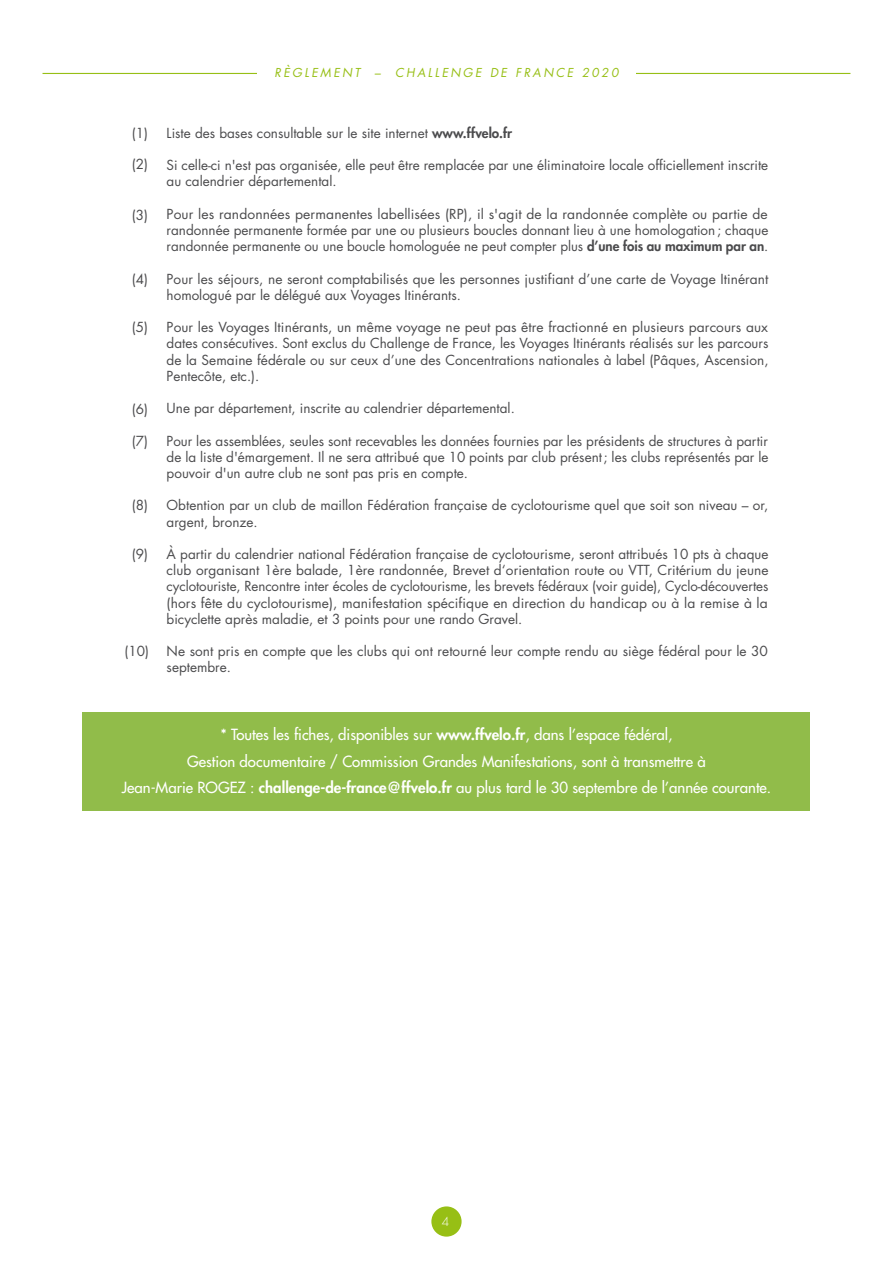
<style>
.page{position:relative;width:893px;height:1263px;background:#fff}
.page>*{position:absolute;margin:0;border:0;box-sizing:border-box;transform-origin:0 0}
.Texte_courant{font:15px "Futura";color:#fff}
.Texte_courant-2{font:13.5px/16.2px "Futura";color:#4b4b4d}
.t1{font:italic 12px "Futura";letter-spacing:.2em;color:#97bf15}
.t2{font:300 12px "Futura";color:#fff}
.s1{font-weight:800}
</style>
<div class="page">
<hr style="left:43px;top:73px;width:807px;height:1px;background:#97bf15">
<div style="left:431px;top:1206px;width:31px;height:30px;background:#97bf15;border-radius:50%"></div>
<div style="left:257px;top:68px;width:379px;height:12px;background:#fff"></div>
<div style="left:83px;top:712px;width:727px;height:98px;background:#91bc4a"></div>
<p class="t1" style="left:275px;top:64px;width:345px">RÈGLEMENT – CHALLENGE DE FRANCE 2020</p>
<p class="Texte_courant-2" style="left:132px;top:125px;width:18px">(1)</p>
<p class="Texte_courant-2" style="left:132px;top:156px;width:18px">(2)</p>
<p class="Texte_courant-2" style="left:132px;top:207px;width:18px">(3)</p>
<p class="Texte_courant-2" style="left:132px;top:270px;width:18px">(4)</p>
<p class="Texte_courant-2" style="left:132px;top:319px;width:18px">(5)</p>
<p class="Texte_courant-2" style="left:132px;top:401px;width:18px">(6)</p>
<p class="Texte_courant-2" style="left:132px;top:433px;width:18px">(7)</p>
<p class="Texte_courant-2" style="left:132px;top:497px;width:18px">(8)</p>
<p class="Texte_courant-2" style="left:132px;top:546px;width:18px">(9)</p>
<p class="Texte_courant-2" style="left:125px;top:643px;width:26px">(10)</p>
<p class="Texte_courant-2" style="left:167px;top:124px;width:347px">Liste des bases consultable sur le site internet <span class="s1">www.ffvelo.fr</span></p>
<p class="Texte_courant-2" style="left:167px;top:157px;width:603px">Si celle-ci n'est pas organisée, elle peut être remplacée par une éliminatoire locale officiellement inscrite au calendrier départemental.</p>
<p class="Texte_courant-2" style="left:167px;top:205px;width:603px;text-align:justify">Pour les randonnées permanentes labellisées (RP), il s'agit de la randonnée complète ou partie de randonnée permanente formée par une ou plusieurs boucles donnant lieu à une homologation; chaque randonnée permanente ou une boucle homologuée ne peut compter plus <span class="s1">d’une fois au maximum par an</span>.</p>
<p class="Texte_courant-2" style="left:167px;top:270px;width:603px">Pour les séjours, ne seront comptabilisés que les personnes justifiant d’une carte de Voyage Itinérant homologué par le délégué aux Voyages Itinérants.</p>
<p class="Texte_courant-2" style="left:167px;top:319px;width:603px;text-align:justify">Pour les Voyages Itinérants, un même voyage ne peut pas être fractionné en plusieurs parcours aux dates consécutives. Sont exclus du Challenge de France, les Voyages Itinérants réalisés sur les parcours de la Semaine fédérale ou sur ceux d’une des Concentrations nationales à label (Pâques, Ascension, Pentecôte, etc.).</p>
<p class="Texte_courant-2" style="left:167px;top:400px;width:350px">Une par département, inscrite au calendrier départemental.</p>
<p class="Texte_courant-2" style="left:167px;top:432px;width:603px;text-align:justify">Pour les assemblées, seules sont recevables les données fournies par les présidents de structures à partir de la liste d'émargement. Il ne sera attribué que 10 points par club présent; les clubs représentés par le pouvoir d'un autre club ne sont pas pris en compte.</p>
<p class="Texte_courant-2" style="left:167px;top:497px;width:603px">Obtention par un club de maillon Fédération française de cyclotourisme quel que soit son niveau – or, argent, bronze.</p>
<p class="Texte_courant-2" style="left:167px;top:546px;width:603px;text-align:justify">À partir du calendrier national Fédération française de cyclotourisme, seront attribués 10 pts à chaque club organisant 1ère balade, 1ère randonnée, Brevet d‘orientation route ou VTT, Critérium du jeune cyclotouriste, Rencontre inter écoles de cyclotourisme, les brevets fédéraux (voir guide), Cyclo-découvertes (hors fête du cyclotourisme), manifestation spécifique en direction du handicap ou à la remise à la bicyclette après maladie, et 3 points pour une rando Gravel.</p>
<p class="Texte_courant-2" style="left:167px;top:643px;width:603px">Ne sont pris en compte que les clubs qui ont retourné leur compte rendu au siège fédéral pour le 30 septembre.</p>
<p class="Texte_courant" style="left:220px;top:725px;width:454px">* Toutes les fiches, disponibles sur <span class="s1">www.ffvelo.fr</span>, dans l’espace fédéral,</p>
<p class="Texte_courant" style="left:187px;top:752px;width:520px">Gestion documentaire / Commission Grandes Manifestations, sont à transmettre à</p>
<p class="Texte_courant" style="left:122px;top:778px;width:651px">Jean-Marie ROGEZ : <span class="s1">challenge-de-france@ffvelo.fr</span> au plus tard le 30 septembre de l’année courante.</p>
<p class="t2" style="left:442px;top:1214px;width:9px">4</p>
</div>
